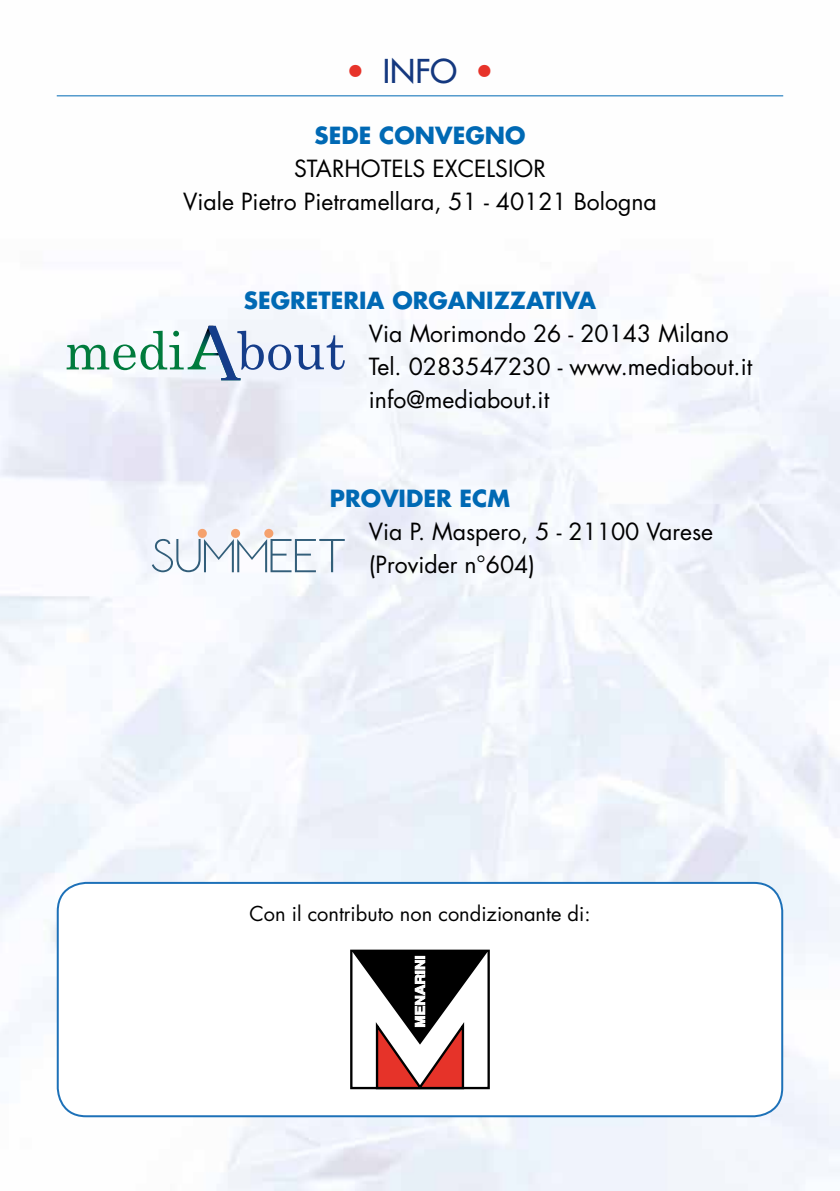
<style>
.page{position:relative;width:840px;height:1191px;background:#fff}
.page>*{position:absolute;margin:0;border:0;box-sizing:border-box;transform-origin:0 0}
.t1{font:500 32px "Futura Std";color:#14387f}
.t2{font:23px/33px "Futura Std";color:#000}
.t3{font:700 23px "Futura Std";color:#0069b4}
.t4{font:20px "Futura Std";color:#000}
.s1{font-weight:700;color:#e7332a}
</style>
<div class="page">
<img style="left:0;top:95px;width:839px;height:1096px">
<div style="left:58px;top:883px;width:723px;height:233px;background:#fff;border-radius:28px"></div>
<div style="left:57px;top:882px;width:725px;height:235px;border:2px solid #1d71b8;border-radius:28px"></div>
<svg style="left:350px;top:949px;width:140px;height:141px"></svg>
<svg style="left:67px;top:326px;width:277px;height:54px"></svg>
<div style="left:198px;top:529px;width:9px;height:9px;background:#f5a16d;border-radius:50%"></div>
<div style="left:231px;top:529px;width:9px;height:9px;background:#f5a16d;border-radius:50%"></div>
<div style="left:264px;top:529px;width:9px;height:9px;background:#f5a16d;border-radius:50%"></div>
<svg style="left:152px;top:539px;width:192px;height:33px"></svg>
<hr style="left:57px;top:95px;width:725px;height:1px;background:#0069b4">
<h1 class="t1" style="left:344px;top:51px;width:153px"><span class="s1">•</span> INFO <span class="s1">•</span></h1>
<p class="t3" style="left:314px;top:120px;width:212px">SEDE CONVEGNO</p>
<p class="t2" style="left:183px;top:152px;width:475px;text-align:center">STARHOTELS EXCELSIOR<br>Viale Pietro Pietramellara, 51 - 40121 Bologna</p>
<p class="t3" style="left:244px;top:285px;width:353px">SEGRETERIA ORGANIZZATIVA</p>
<p class="t2" style="left:368px;top:317px;width:384px">Via Morimondo 26 - 20143 Milano<br>Tel. 0283547230 - www.mediabout.it info@mediabout.it</p>
<p class="t3" style="left:329px;top:483px;width:182px">PROVIDER ECM</p>
<p class="t2" style="left:368px;top:515px;width:345px">Via P. Maspero, 5 - 21100 Varese (Provider n°604)</p>
<p class="t4" style="left:249px;top:901px;width:342px">Con il contributo non condizionante di:</p>
</div>
